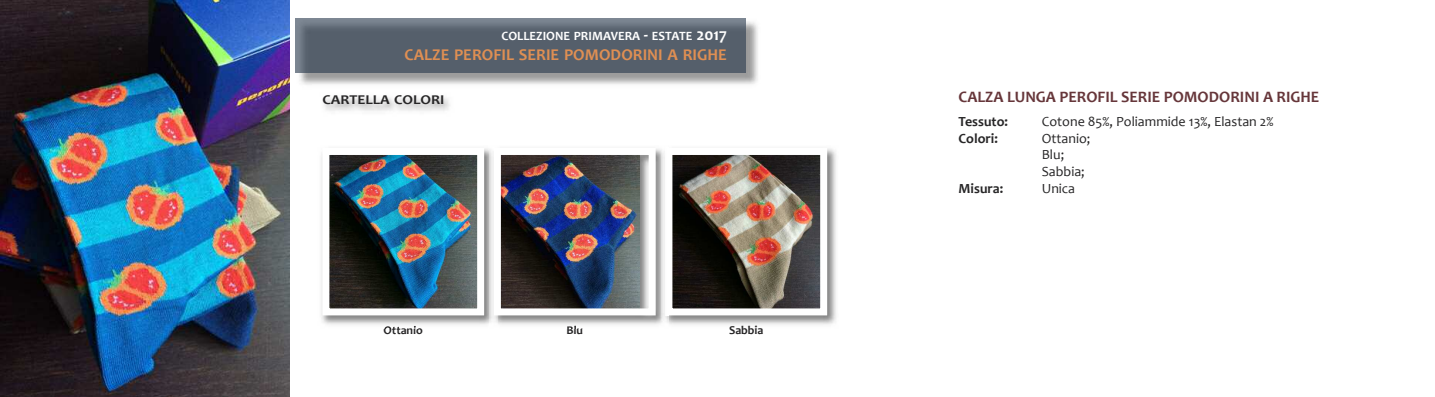
<style>
.page{position:relative;width:1435px;height:397px;background:#fff}
.page>*{position:absolute;margin:0;border:0;box-sizing:border-box;transform-origin:0 0}
.t1{font:700 16.5px "Candara";color:#df8f53}
.t2{font:700 16px "Candara";color:#66363a}
.t3{font:14px/16.8px "Candara";color:#272627}
.t4{font:700 14px "Candara";color:#272627}
.t5{font:700 13.5px "Candara";color:#272627;scale:1.13 1}
.t6{font:700 12.7px "Candara";color:#fff}
.t7{font:700 12px "Candara";color:#272627}
.s1{font-size:16.9px}
</style>
<div class="page">
<img style="left:295px;top:18px;width:463px;height:67px">
<img style="left:296px;top:18px;width:450px;height:55px">
<img style="left:313px;top:84px;width:445px;height:27px">
<img style="left:668px;top:148px;width:168px;height:177px">
<img style="left:673px;top:156px;width:146px;height:151px">
<div style="left:665px;top:148px;width:162px;height:167px;border:7px solid #fff"></div>
<img style="left:321px;top:148px;width:347px;height:178px">
<img style="left:384px;top:326px;width:32px;height:2px">
<img style="left:330px;top:156px;width:146px;height:151px">
<div style="left:322px;top:148px;width:162px;height:167px;border:7px solid #fff"></div>
<svg style="left:567px;top:326px;width:9px;height:2px"></svg>
<img style="left:665px;top:148px;width:3px;height:167px">
<img style="left:502px;top:156px;width:138px;height:151px">
<div style="left:494px;top:148px;width:161px;height:167px;border:7px solid #fff"></div>
<img style="left:0;top:0;width:289px;height:397px">
<p class="t6" style="left:501px;top:28px;width:227px">COLLEZIONE PRIMAVERA <span class="s1">-</span> ESTATE <span class="s1">2017</span></p>
<p class="t1" style="left:404px;top:44px;width:324px">CALZE PEROFIL SERIE POMODORINI A RIGHE</p>
<p class="t5" style="left:322px;top:91px;width:110px">CARTELLA COLORI</p>
<p class="t2" style="left:958px;top:87px;width:362px">CALZA LUNGA PEROFIL SERIE POMODORINI A RIGHE</p>
<p class="t4" style="left:958px;top:112px;width:51px">TESSUTO:</p>
<p class="t3" style="left:1041px;top:113px;width:233px">Cotone 85%, Poliammide 13%, Elastan 2%</p>
<p class="t4" style="left:958px;top:129px;width:41px">COLORI:</p>
<p class="t3" style="left:1041px;top:129px;width:50px">Ottanio;<br>Blu;<br>Sabbia;</p>
<p class="t4" style="left:958px;top:180px;width:46px">MISURA:</p>
<p class="t3" style="left:1041px;top:180px;width:35px">Unica</p>
<p class="t7" style="left:383px;top:323px;width:41px">OTTANIO</p>
<p class="t7" style="left:566px;top:323px;width:18px">BLU</p>
<p class="t7" style="left:729px;top:323px;width:36px">SABBIA</p>
</div>
